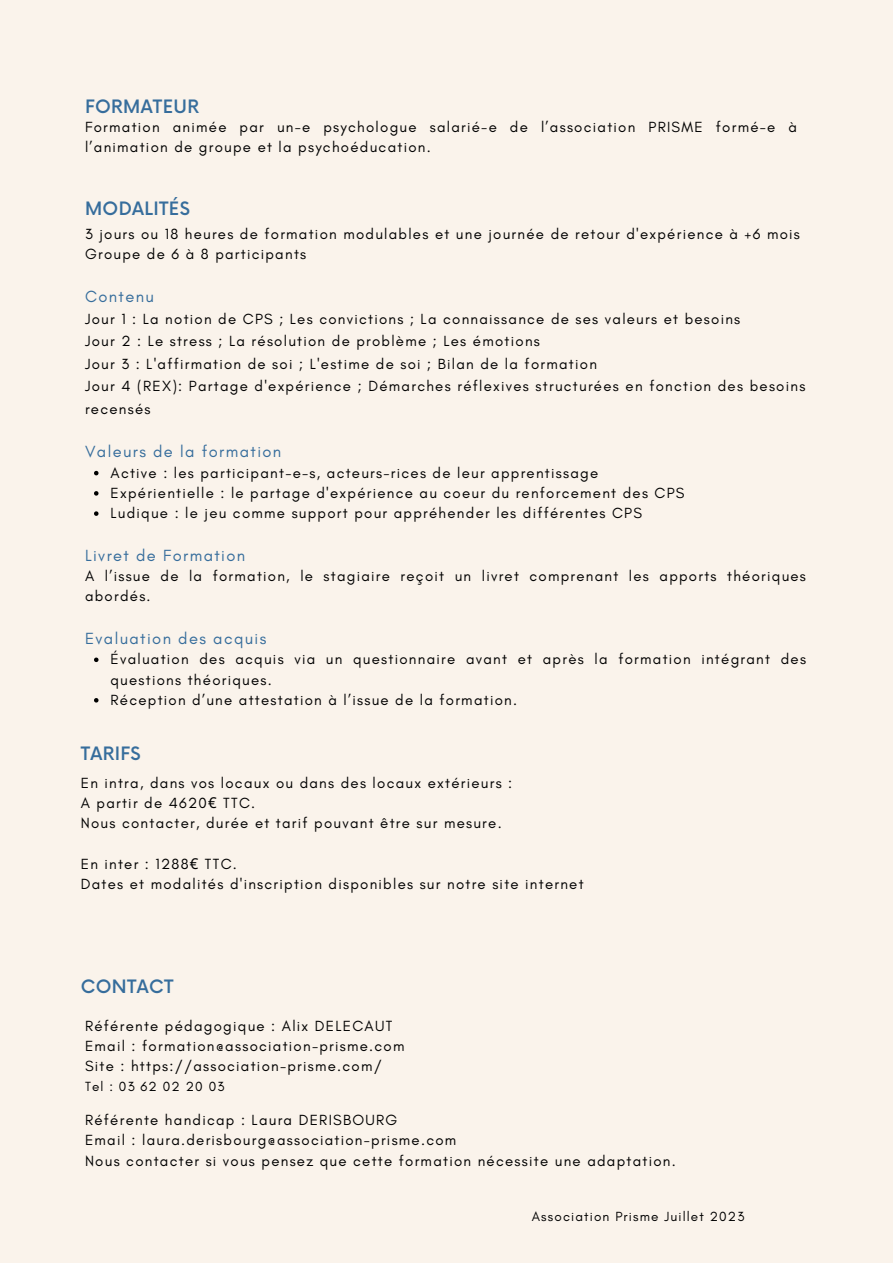
<style>
.page{position:relative;width:893px;height:1264px;background:#fff}
.page>*{position:absolute;margin:0;border:0;box-sizing:border-box;transform-origin:0 0}
.t1{font:500 18px "Now";letter-spacing:.02em;color:#366d9c}
.t2{font:16.5px "Glacial Indifference";letter-spacing:.085em;color:#366d9c}
.t3{font:15px/20.2px "Glacial Indifference";letter-spacing:.085em;color:#000}
.t4{font:13.5px "Glacial Indifference";letter-spacing:.085em;color:#000}
.s1{font-family:"Noto Sans"}
</style>
<div class="page">
<div style="left:0;top:0;width:892px;height:1262px;background:#faf3eb"></div>
<svg style="left:94px;top:471px;width:4px;height:4px"></svg>
<svg style="left:94px;top:491px;width:4px;height:4px"></svg>
<svg style="left:94px;top:511px;width:4px;height:5px"></svg>
<svg style="left:94px;top:657px;width:4px;height:5px"></svg>
<svg style="left:94px;top:698px;width:4px;height:4px"></svg>
<p class="t1" style="left:85px;top:97px;width:115px">FORMATEUR</p>
<p class="t3" style="left:85px;top:117px;width:713px">Formation animée par un-e psychologue salarié-e de l’association PRISME formé-e à l’animation de groupe et la psychoéducation.</p>
<p class="t1" style="left:85px;top:199px;width:106px">MODALITÉS</p>
<p class="t3" style="left:85px;top:224px;width:716px">3 jours ou 18 heures de formation modulables et une journée de retour d'expérience à +6 mois</p>
<p class="t3" style="left:85px;top:244px;width:223px">Groupe de 6 à 8 participants</p>
<p class="t2" style="left:85px;top:286px;width:70px">Contenu</p>
<p class="t3" style="left:85px;top:308px;width:656px">Jour 1 : La notion de CPS ; Les convictions ; La connaissance de ses valeurs et besoins</p>
<p class="t3" style="left:85px;top:331px;width:456px">Jour 2 : Le stress ; La résolution de problème ; Les émotions</p>
<p class="t3" style="left:85px;top:353px;width:513px">Jour 3 : L'affirmation de soi ; L'estime de soi ; Bilan de la formation</p>
<p class="t3" style="left:85px;top:374px;width:721px;line-height:22.5px">Jour 4 (REX): Partage d'expérience ; Démarches réflexives structurées en fonction des besoins recensés</p>
<p class="t2" style="left:85px;top:441px;width:198px">Valeurs de la formation</p>
<p class="t3" style="left:110px;top:462px;width:489px">Active : les participant-e-s, acteurs-rices de leur apprentissage</p>
<p class="t3" style="left:110px;top:482px;width:575px">Expérientielle : le partage d'expérience au coeur du renforcement des CPS</p>
<p class="t3" style="left:110px;top:502px;width:533px">Ludique : le jeu comme support pour appréhender les différentes CPS</p>
<p class="t2" style="left:85px;top:545px;width:162px">Livret de Formation</p>
<p class="t3" style="left:85px;top:565px;width:722px">A l’issue de la formation, le stagiaire reçoit un livret comprenant les apports théoriques abordés.</p>
<p class="t2" style="left:85px;top:628px;width:183px">Evaluation des acquis</p>
<p class="t3" style="left:110px;top:649px;width:697px">Évaluation des acquis via un questionnaire avant et après la formation intégrant des questions théoriques.</p>
<p class="t3" style="left:110px;top:689px;width:408px">Réception d’une attestation à l’issue de la formation.</p>
<p class="t1" style="left:81px;top:743px;width:61px">TARIFS</p>
<p class="t3" style="left:81px;top:772px;width:433px">En intra, dans vos locaux ou dans des locaux extérieurs :</p>
<p class="t3" style="left:81px;top:792px;width:176px">A partir de 4620<span class="s1">€</span> TTC.</p>
<p class="t3" style="left:81px;top:812px;width:422px">Nous contacter, durée et tarif pouvant être sur mesure.</p>
<p class="t3" style="left:81px;top:853px;width:158px">En inter : 1288<span class="s1">€</span> TTC.</p>
<p class="t3" style="left:81px;top:873px;width:504px">Dates et modalités d'inscription disponibles sur notre site internet</p>
<p class="t1" style="left:81px;top:976px;width:94px">CONTACT</p>
<p class="t3" style="left:85px;top:1015px;width:309px">Référente pédagogique : Alix DELECAUT</p>
<p class="t3" style="left:85px;top:1035px;width:321px">Email : formation@association-prisme.com</p>
<p class="t3" style="left:85px;top:1056px;width:298px">Site : https://association-prisme.com/</p>
<p class="t4" style="left:85px;top:1077px;width:141px">Tel : 03 62 02 20 03</p>
<p class="t3" style="left:85px;top:1109px;width:314px">Référente handicap : Laura DERISBOURG</p>
<p class="t3" style="left:85px;top:1129px;width:373px">Email : laura.derisbourg@association-prisme.com</p>
<p class="t3" style="left:85px;top:1150px;width:592px">Nous contacter si vous pensez que cette formation nécessite une adaptation.</p>
<p class="t4" style="left:532px;top:1208px;width:214px">Association Prisme Juillet 2023</p>
</div>
